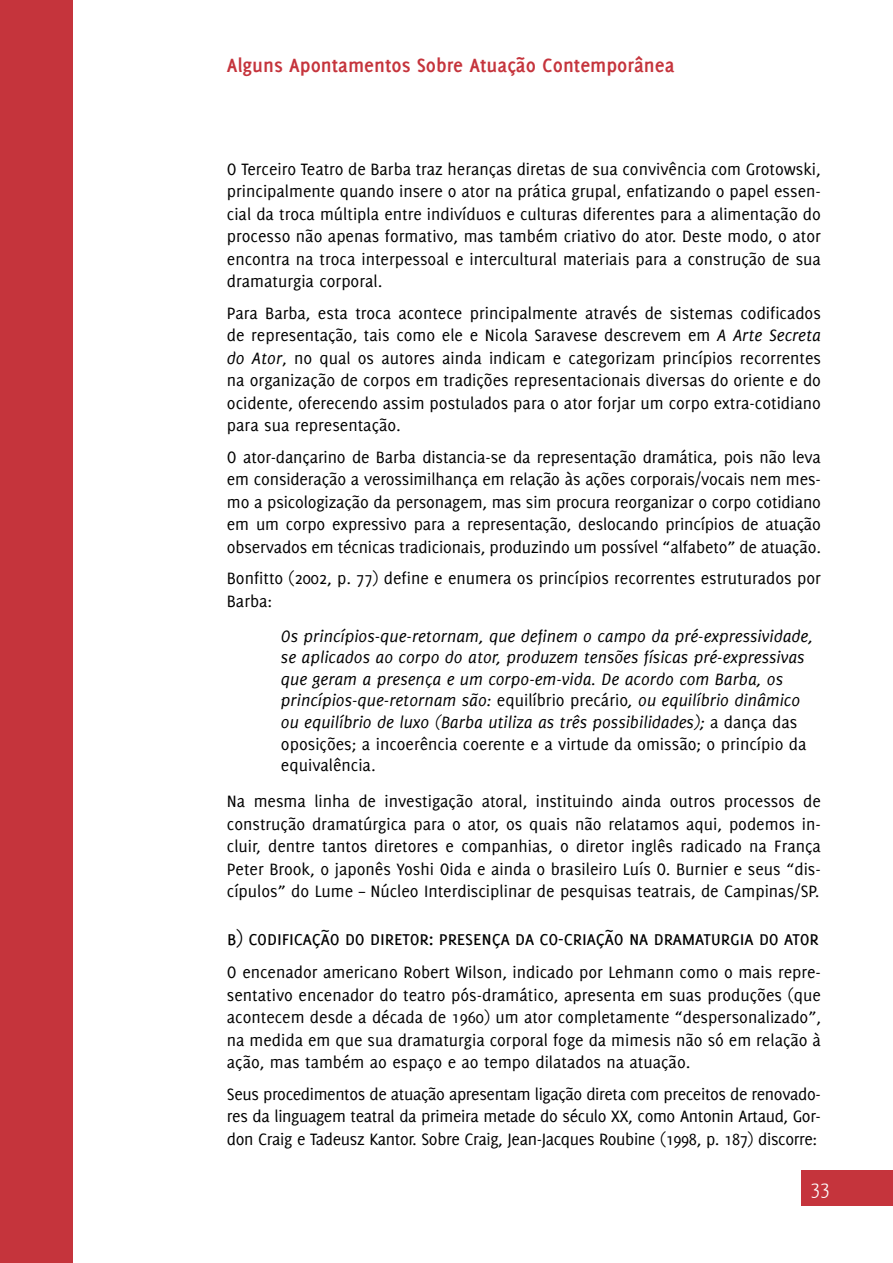
<style>
.page{position:relative;width:893px;height:1263px;background:#fff}
.page>*{position:absolute;margin:0;border:0;box-sizing:border-box;transform-origin:0 0}
.t1{font:21px "Delicious Small Caps";letter-spacing:-.04em;color:#000}
.t2{font:700 21px "Delicious";color:#c5343c}
.t3{font:300 21px "Yanone Kaffeesatz";color:#fff}
.t4{font:18px/22.5px "Delicious";color:#000;text-align:justify}
.t5{font:italic 18px/21.6px "Delicious";color:#000}
.s1{font-style:italic}
.s2{font-style:normal}
</style>
<div class="page">
<div style="left:802px;top:1170px;width:91px;height:36px;background:#c5343c"></div>
<div style="left:0;top:0;width:72px;height:1263px;background:#c5343c"></div>
<p class="t2" style="left:227px;top:53px;width:449px">Alguns Apontamentos Sobre Atuação Contemporânea</p>
<p class="t4" style="left:227px;top:157px;width:596px">O Terceiro Teatro de Barba traz heranças diretas de sua convivência com Grotowski, principalmente quando insere o ator na prática grupal, enfatizando o papel essen&shy;cial da troca múltipla entre indivíduos e culturas diferentes para a alimentação do processo não apenas formativo, mas também criativo do ator. Deste modo, o ator encontra na troca interpessoal e intercultural materiais para a construção de sua dramaturgia corporal.</p>
<p class="t4" style="left:227px;top:301px;width:596px">Para Barba, esta troca acontece principalmente através de sistemas codificados de representação, tais como ele e Nicola Saravese descrevem em <span class="s1">A Arte Secreta do Ator</span>, no qual os autores ainda indicam e categorizam princípios recorrentes na organização de corpos em tradições representacionais diversas do oriente e do ocidente, oferecendo assim postulados para o ator forjar um corpo extra-cotidiano para sua representação.</p>
<p class="t4" style="left:227px;top:445px;width:596px">O ator-dançarino de Barba distancia-se da representação dramática, pois não leva em consideração a verossimilhança em relação às ações corporais/vocais nem mes&shy;mo a psicologização da personagem, mas sim procura reorganizar o corpo cotidiano em um corpo expressivo para a representação, deslocando princípios de atuação observados em técnicas tradicionais, produzindo um possível “alfabeto” de atuação.</p>
<p class="t4" style="left:227px;top:567px;width:596px">Bonfitto (2002, p. 77) define e enumera os princípios recorrentes estruturados por<br>Barba:</p>
<p class="t5" style="left:281px;top:625px;width:534px">Os princípios-que-retornam, que definem o campo da pré-expressividade, se aplicados ao corpo do ator, produzem tensões físicas pré-expressivas que geram a presença e um corpo-em-vida. De acordo com Barba, os princípios-que-retornam são: <span class="s2">equilíbrio precário</span>, ou equilíbrio dinâmico ou equilíbrio de luxo (Barba utiliza as três possibilidades); <span class="s2">a dança das oposições; a incoerência coerente e a virtude da omissão; o princípio da equivalência.</span></p>
<p class="t4" style="left:227px;top:790px;width:596px">Na mesma linha de investigação atoral, instituindo ainda outros processos de construção dramatúrgica para o ator, os quais não relatamos aqui, podemos in&shy;cluir, dentre tantos diretores e companhias, o diretor inglês radicado na França Peter Brook, o japonês Yoshi Oida e ainda o brasileiro Luís O. Burnier e seus “dis&shy;cípulos” do Lume – Núcleo Interdisciplinar de pesquisas teatrais, de Campinas/SP.</p>
<p class="t1" style="left:227px;top:926px;width:594px">b) codificação do diretor: presença da co-criação na dramaturgia do ator</p>
<p class="t4" style="left:227px;top:961px;width:596px">O encenador americano Robert Wilson, indicado por Lehmann como o mais repre&shy;sentativo encenador do teatro pós-dramático, apresenta em suas produções (que acontecem desde a década de 1960) um ator completamente “despersonalizado”, na medida em que sua dramaturgia corporal foge da mimesis não só em relação à ação, mas também ao espaço e ao tempo dilatados na atuação.</p>
<p class="t4" style="left:227px;top:1082px;width:596px">Seus procedimentos de atuação apresentam ligação direta com preceitos de renovado&shy;res da linguagem teatral da primeira metade do século XX, como Antonin Artaud, Gor&shy;don Craig e Tadeusz Kantor. Sobre Craig, Jean-Jacques Roubine (1998, p. 187) discorre:</p>
<p class="t3" style="left:811px;top:1175px;width:20px">33</p>
</div>
